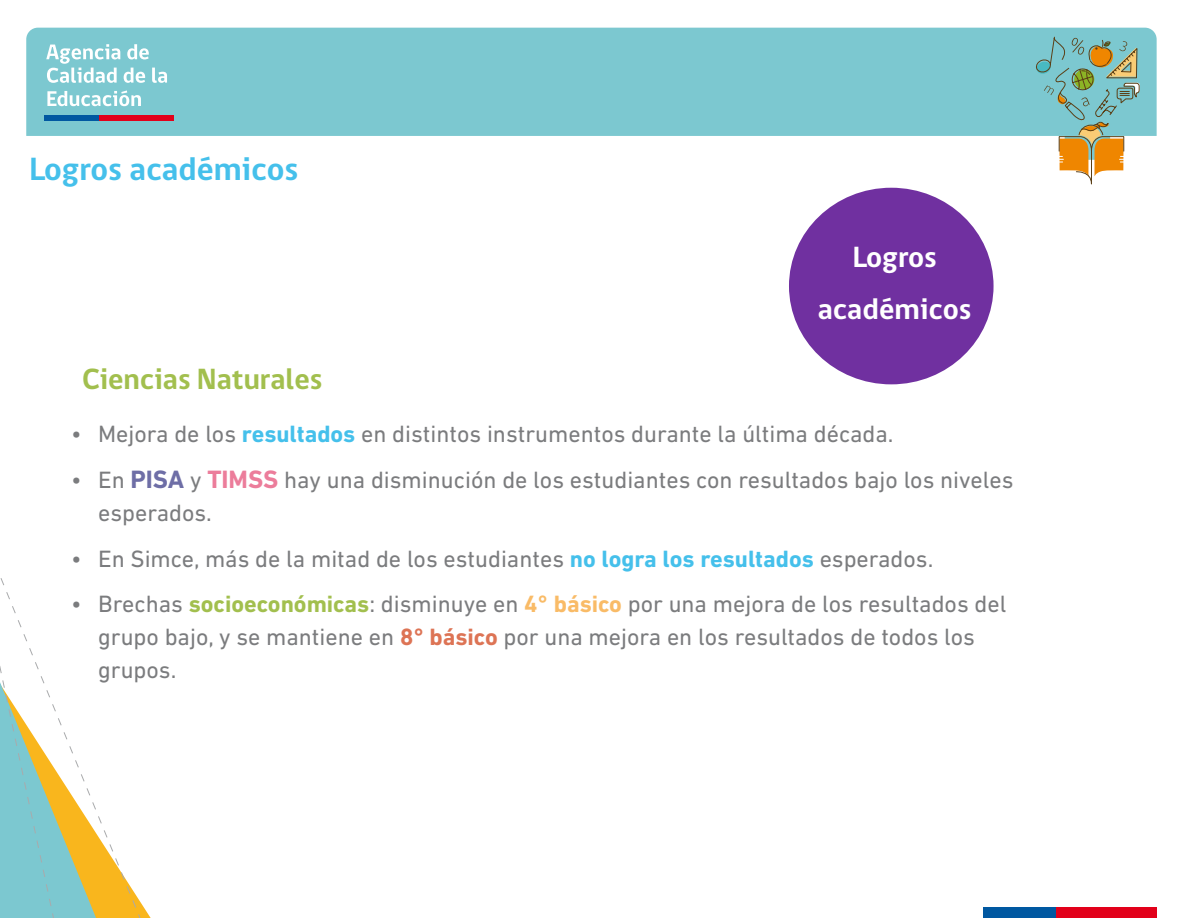
<style>
.page{position:relative;width:1188px;height:918px;background:#fff}
.page>*{position:absolute;margin:0;border:0;box-sizing:border-box;transform-origin:0 0}
.t1{font:700 33px "gob CL";color:#45c0eb}
.t2{font:700 30px "gob CL";color:#a2bf4e}
.t3{font:700 30px/52.5px "gob CL";color:#fff;text-align:center}
.t4{font:24px/33px "DIN Next LT Pro";color:#7b7c7e}
.s1{font-weight:700;color:#45c0eb}
.s2{font-weight:700;font-size:25.5px;color:#6e6ea6}
.s3{font-weight:700;font-size:25.5px;color:#ec7d9b}
.s4{font-weight:700;color:#a2bf4e}
.s5{font-weight:700;color:#f9bb67}
.s6{font-weight:700;color:#dd7455}
</style>
<div class="page">
<div style="left:26px;top:28px;width:1131px;height:108px;background:#7cc8d0"></div>
<div style="left:983px;top:908px;width:73px;height:10px;background:#0058a1"></div>
<div style="left:1056px;top:908px;width:101px;height:10px;background:#e2001a"></div>
<svg style="left:64px;top:732px;width:87px;height:186px"></svg>
<svg style="left:0;top:578px;width:64px;height:340px"></svg>
<svg style="left:46px;top:44px;width:121px;height:39px"></svg>
<svg style="left:47px;top:90px;width:94px;height:16px"></svg>
<div style="left:44px;top:116px;width:55px;height:5px;background:#0058a1"></div>
<div style="left:99px;top:116px;width:75px;height:5px;background:#e2001a"></div>
<svg style="left:1035px;top:36px;width:105px;height:149px"></svg>
<div style="left:789px;top:188px;width:205px;height:196px;background:#7030a0;border-radius:50%"></div>
<h1 class="t1" style="left:29px;top:146px;width:271px">Logros académicos</h1>
<p class="t3" style="left:818px;top:231px;width:155px">Logros académicos</p>
<p class="t2" style="left:82px;top:358px;width:242px">Ciencias Naturales</p>
<p class="t4" style="left:71px;top:417px;width:824px">• Mejora de los <span class="s1">resultados</span> en distintos instrumentos durante la última década.</p>
<p class="t4" style="left:98px;top:463px;width:917px;text-indent:-27px">• En <span class="s2">PISA</span> y <span class="s3">TIMSS</span> hay una disminución de los estudiantes con resultados bajo los niveles esperados.</p>
<p class="t4" style="left:71px;top:542px;width:864px">• En Simce, más de la mitad de los estudiantes <span class="s1">no logra los resultados</span> esperados.</p>
<p class="t4" style="left:98px;top:587px;width:910px;text-indent:-27px">• Brechas <span class="s4">socioeconómicas</span>: disminuye en <span class="s5">4° básico</span> por una mejora de los resultados del grupo bajo, y se mantiene en <span class="s6">8° básico</span> por una mejora en los resultados de todos los grupos.</p>
</div>
